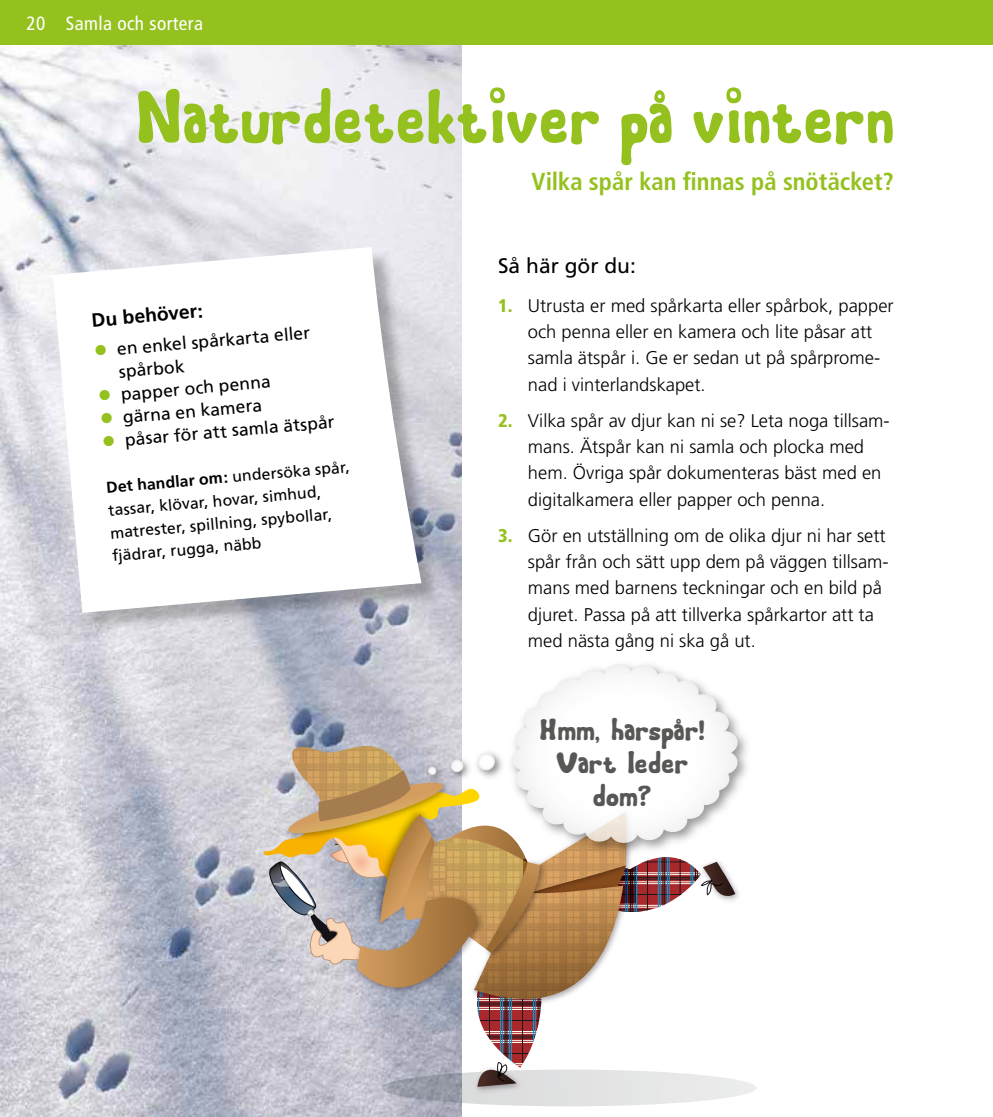
<style>
.page{position:relative;width:993px;height:1117px;background:#fff}
.page>*{position:absolute;margin:0;border:0;box-sizing:border-box;transform-origin:0 0}
.t1{font:73.5px "Chubby Cheeks";letter-spacing:.035em;color:#95c11f}
.t2{font:29.75px/33.2px "Chubby Cheeks";letter-spacing:.025em;color:#575756;text-align:center;scale:1.1 1}
.t3{font:700 condensed 24.5px "Frutiger";color:#95c11f}
.t4{font:21px "Frutiger";color:#000}
.t5{font:condensed 19.25px "Frutiger";letter-spacing:.02em;color:#fff}
.t6{font:700 19.25px "Frutiger";color:#000}
.t7{font:300 18.38px/26.2px "Frutiger";color:#000}
.t8{font:17.5px/22.8px "Frutiger";color:#000}
.t9{font:15.75px/22.8px "Frutiger";color:#000}
.s1{color:#95c11f}
.s2{font-weight:700}
.s3{font-weight:900;font-stretch:condensed;color:#95c11f}
</style>
<div class="page">
<img style="left:0;top:45px;width:461px;height:1071px">
<div style="left:56px;top:250px;width:386px;height:384px;background:#000;opacity:.25"></div>
<svg style="left:53px;top:245px;width:372px;height:367px"></svg>
<div style="left:0;top:0;width:992px;height:45px;background:#95c11f"></div>
<svg style="left:263px;top:663px;width:493px;height:443px"></svg>
<p class="t5" style="left:27px;top:12px;width:178px">20 Samla och sortera</p>
<h1 class="t1" style="left:137px;top:77px;width:757px">Naturdetektiver på vintern</h1>
<h3 class="t3" style="left:531px;top:166px;width:363px">Vilka spår kan finnas på snötäcket?</h3>
<p class="t6" style="left:91px;top:309px;width:113px;rotate:-5deg">Du behöver:</p>
<p class="t8" style="left:116px;top:338px;width:195px;text-indent:-23px;rotate:-5deg"><span class="s1">●</span> en enkel spårkarta eller spårbok</p>
<p class="t8" style="left:97px;top:385px;width:174px;rotate:-5deg"><span class="s1">●</span> papper och penna</p>
<p class="t8" style="left:99px;top:408px;width:164px;rotate:-5deg"><span class="s1">●</span> gärna en kamera</p>
<p class="t8" style="left:101px;top:430px;width:234px;rotate:-5deg"><span class="s1">●</span> påsar för att samla ätspår</p>
<p class="t9" style="left:105px;top:476px;width:246px;rotate:-5deg"><span class="s2">Det handlar om:</span> undersöka spår, tassar, klövar, hovar, simhud, matrester, spillning, spybollar, fjädrar, rugga, näbb</p>
<p class="t4" style="left:498px;top:253px;width:139px">Så här gör du:</p>
<p class="t7" style="left:527px;top:292px;width:367px;text-indent:-30px"><span class="s3">1.</span> Utrusta er med spårkarta eller spårbok, papper och penna eller en kamera och lite påsar att samla ätspår i. Ge er sedan ut på spårprome&shy;nad i vinterlandskapet.</p>
<p class="t7" style="left:527px;top:407px;width:363px;text-indent:-30px"><span class="s3">2.</span> Vilka spår av djur kan ni se? Leta noga tillsam&shy;mans. Ätspår kan ni samla och plocka med hem. Övriga spår dokumenteras bäst med en digitalkamera eller papper och penna.</p>
<p class="t7" style="left:527px;top:522px;width:362px;text-indent:-30px"><span class="s3">3.</span> Gör en utställning om de olika djur ni har sett spår från och sätt upp dem på väggen tillsam&shy;mans med barnens teckningar och en bild på djuret. Passa på att tillverka spårkartor att ta med nästa gång ni ska gå ut.</p>
<h2 class="t2" style="left:539px;top:714px;width:151px">Hmm, harspår!<br>Vart leder dom?</h2>
</div>
